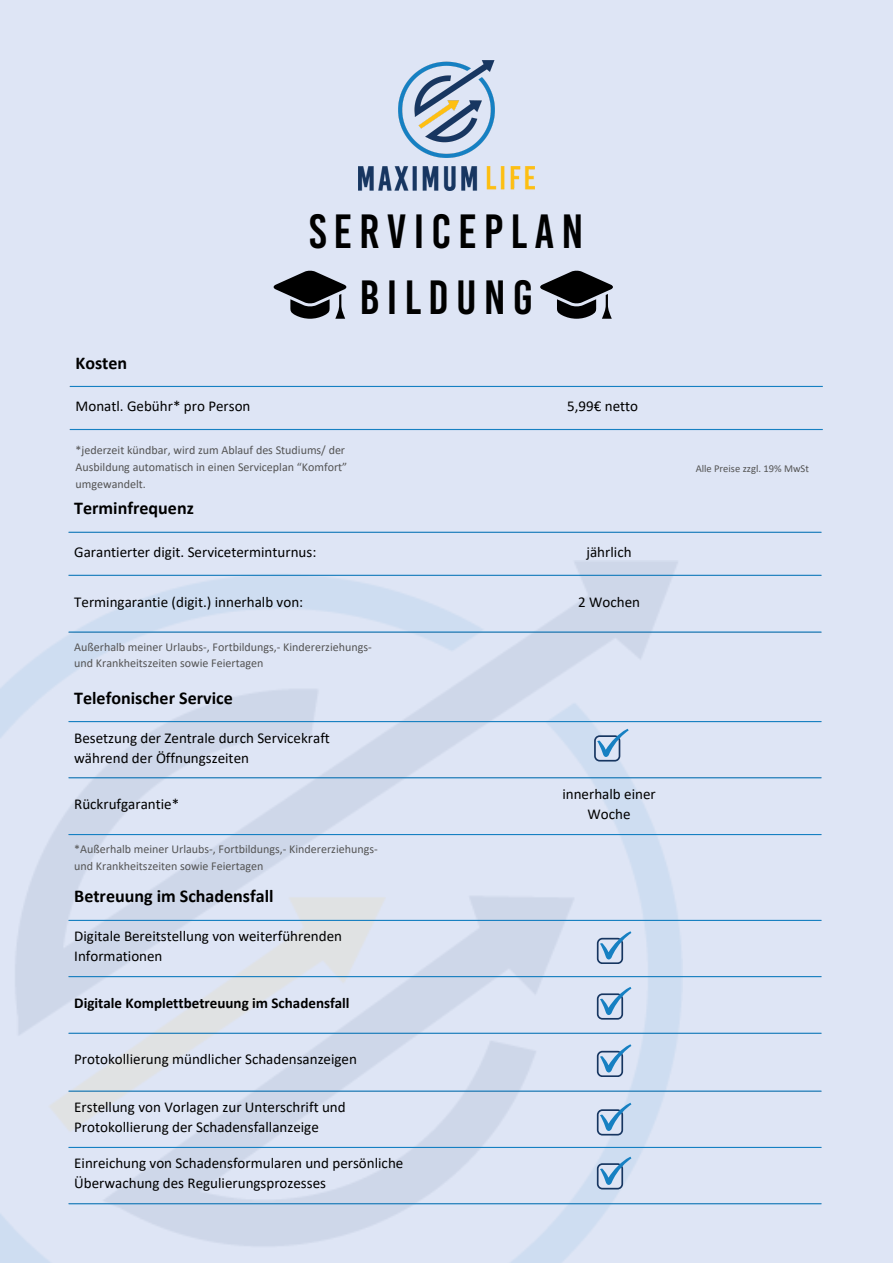
<style>
.page{position:relative;width:893px;height:1264px;background:#fff}
.page>*{position:absolute;margin:0;border:0;box-sizing:border-box;transform-origin:0 0}
.t1{font:48px/66.3px "Bebas Kai";letter-spacing:.15em;color:#000;text-align:center}
.t2{font:700 18px "Calibri";color:#000}
.t3{font:15px/20.2px "Calibri";color:#000}
.t4{font:700 15px "Calibri";color:#000}
.t5{font:12px/16.6px "Calibri";color:#545454}
.t6{font:10.5px "Calibri";color:#545454}
</style>
<div class="page">
<div style="left:0;top:0;width:892px;height:1262px;background:#dee5f5"></div>
<img style="left:0;top:561px;width:682px;height:701px">
<img style="left:358px;top:167px;width:176px;height:24px">
<img style="left:398px;top:60px;width:96px;height:97px">
<hr style="left:70px;top:386px;width:752px;height:1px;background:#1680c2">
<hr style="left:70px;top:429px;width:752px;height:1px;background:#1680c2">
<hr style="left:69px;top:531px;width:752px;height:2px;background:#1680c2">
<hr style="left:69px;top:574px;width:752px;height:2px;background:#1680c2">
<hr style="left:69px;top:631px;width:752px;height:1px;background:#1680c2">
<hr style="left:69px;top:721px;width:752px;height:1px;background:#1680c2">
<hr style="left:69px;top:777px;width:752px;height:1px;background:#1680c2">
<hr style="left:69px;top:834px;width:752px;height:1px;background:#1680c2">
<svg style="left:594px;top:728px;width:34px;height:33px"></svg>
<hr style="left:69px;top:919px;width:752px;height:2px;background:#1680c2">
<hr style="left:69px;top:976px;width:752px;height:1px;background:#1680c2">
<hr style="left:69px;top:1032px;width:752px;height:1px;background:#1680c2">
<hr style="left:69px;top:1090px;width:752px;height:1px;background:#1680c2">
<hr style="left:69px;top:1146px;width:752px;height:1px;background:#1680c2">
<hr style="left:69px;top:1203px;width:752px;height:1px;background:#1680c2">
<svg style="left:596px;top:931px;width:35px;height:32px"></svg>
<svg style="left:596px;top:986px;width:35px;height:33px"></svg>
<svg style="left:596px;top:1044px;width:35px;height:32px"></svg>
<svg style="left:596px;top:1102px;width:35px;height:33px"></svg>
<svg style="left:596px;top:1156px;width:35px;height:33px"></svg>
<svg style="left:540px;top:270px;width:73px;height:49px"></svg>
<svg style="left:273px;top:270px;width:74px;height:49px"></svg>
<p class="t1" style="left:309px;top:198px;width:275px">SERVICEPLAN<br>BILDUNG</p>
<p class="t2" style="left:76px;top:355px;width:53px">Kosten</p>
<p class="t3" style="left:76px;top:397px;width:176px">Monatl. Gebühr* pro Person</p>
<p class="t3" style="left:567px;top:397px;width:72px">5,99€ netto</p>
<p class="t5" style="left:76px;top:443px;width:273px">*jederzeit kündbar, wird zum Ablauf des Studiums/ der<br>Ausbildung automatisch in einen Serviceplan “Komfort” umgewandelt.</p>
<p class="t2" style="left:74px;top:501px;width:121px">Terminfrequenz</p>
<p class="t3" style="left:74px;top:543px;width:243px">Garantierter digit. Serviceterminturnus:</p>
<p class="t3" style="left:586px;top:543px;width:47px">jährlich</p>
<p class="t3" style="left:74px;top:593px;width:230px">Termingarantie (digit.) innerhalb von:</p>
<p class="t3" style="left:578px;top:593px;width:63px">2 Wochen</p>
<p class="t5" style="left:74px;top:639px;width:299px">Außerhalb meiner Urlaubs-, Fortbildungs,- Kindererziehungs&shy;und Krankheitszeiten sowie Feiertagen</p>
<p class="t2" style="left:74px;top:690px;width:160px">Telefonischer Service</p>
<p class="t3" style="left:74px;top:728px;width:257px">Besetzung der Zentrale durch Servicekraft während der Öffnungszeiten</p>
<p class="t3" style="left:74px;top:795px;width:106px">Rückrufgarantie*</p>
<p class="t3" style="left:562px;top:785px;width:95px;text-align:center">innerhalb einer<br>Woche</p>
<p class="t5" style="left:74px;top:841px;width:305px">*Außerhalb meiner Urlaubs-, Fortbildungs,- Kindererziehungs&shy;und Krankheitszeiten sowie Feiertagen</p>
<p class="t2" style="left:74px;top:888px;width:201px">Betreuung im Schadensfall</p>
<p class="t3" style="left:74px;top:927px;width:269px">Digitale Bereitstellung von weiterführenden<br>Informationen</p>
<p class="t4" style="left:74px;top:996px;width:277px">Digitale Komplettbetreuung im Schadensfall</p>
<p class="t3" style="left:74px;top:1050px;width:284px">Protokollierung mündlicher Schadensanzeigen</p>
<p class="t3" style="left:74px;top:1097px;width:273px">Erstellung von Vorlagen zur Unterschrift und<br>Protokollierung der Schadensfallanzeige</p>
<p class="t3" style="left:74px;top:1154px;width:330px">Einreichung von Schadensformularen und persönliche<br>Überwachung des Regulierungsprozesses</p>
<p class="t6" style="left:695px;top:464px;width:115px">Alle Preise zzgl. 19% MwSt</p>
</div>
